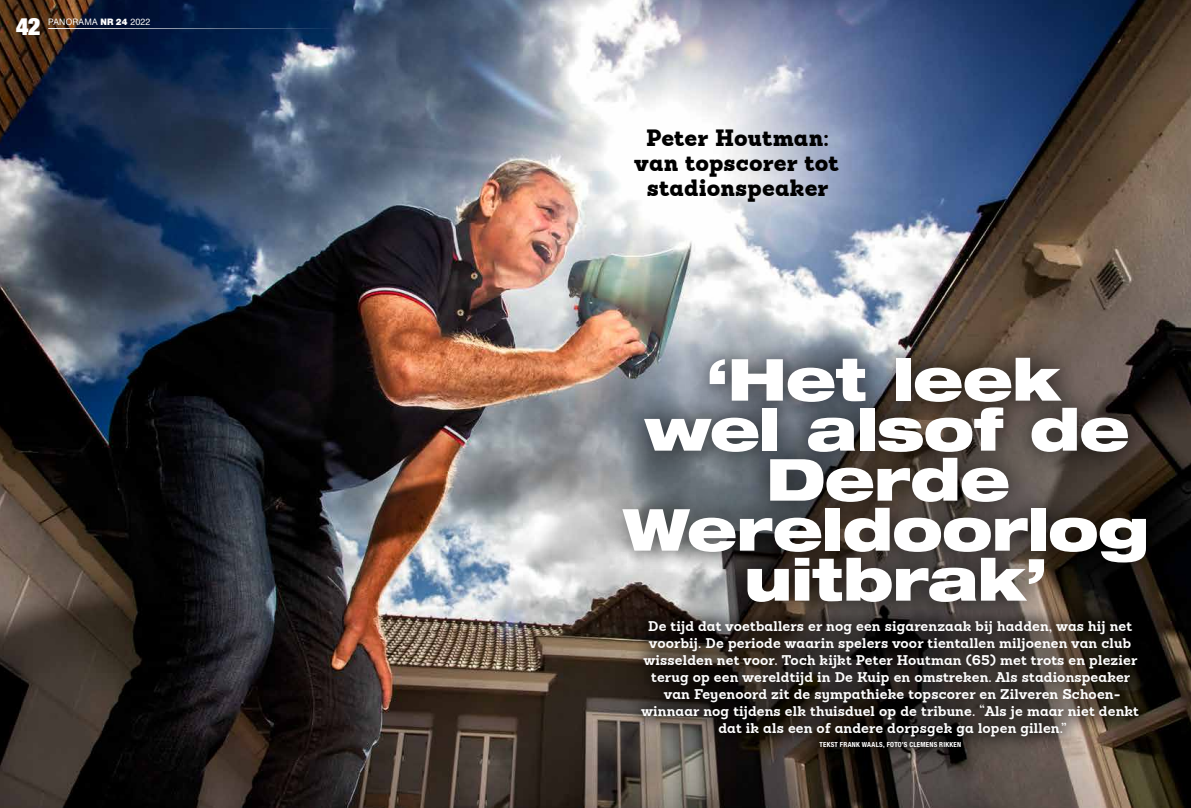
<style>
.page{position:relative;width:1191px;height:808px;background:#fff}
.page>*{position:absolute;margin:0;border:0;box-sizing:border-box;transform-origin:0 0}
.t1{font:900 expanded 58px/50px "Helvetica Neue LT Std";letter-spacing:-.015em;color:#fff;text-align:center}
.t2{font:900 condensed 24px "Helvetica Neue LT Std";color:#fff}
.t3{font:900 23px/25px "Sanchez W03";letter-spacing:.005em;color:#000;text-align:center}
.t4{font:700 14px/17px "Sanchez W03";letter-spacing:.01em;color:#fff;text-align:center}
.t5{font:9px "Helvetica Neue LT Std";letter-spacing:.03em;color:#fff;scale:.95 1}
.t6{font:700 condensed 7px "Helvetica Neue LT Std";letter-spacing:.03em;color:#fff}
.s1{font-weight:900}
</style>
<div class="page">
<img style="left:0;top:0;width:1191px;height:808px">
<div style="left:626px;top:606px;width:527px;height:157px;background:#000;opacity:.75"></div>
<div style="left:599px;top:333px;width:572px;height:293px;background:#000;opacity:.6"></div>
<hr style="left:48px;top:28px;width:289px;height:1px;background:#fff">
<h2 class="t2" style="left:16px;top:11px;width:26px">42</h2>
<p class="t5" style="left:48px;top:16px;width:109px">PANORAMA <span class="s1">NR 24</span> 2022</p>
<h3 class="t3" style="left:634px;top:126px;width:206px">Peter Houtman: van topscorer tot stadionspeaker</h3>
<h1 class="t1" style="left:622px;top:353px;width:528px">‘Het leek<br>wel alsof de<br>Derde<br>Wereldoorlog uitbrak’</h1>
<p class="t4" style="left:641px;top:617px;width:499px">De tijd dat voetballers er nog een sigarenzaak bij hadden, was hij net voorbij. De periode waarin spelers voor tientallen miljoenen van club wisselden net voor. Toch kijkt Peter Houtman (65) met trots en plezier terug op een wereldtijd in De Kuip en omstreken. Als stadionspeaker van Feyenoord zit de sympathieke topscorer en Zilveren Schoen&shy;winnaar nog tijdens elk thuisduel op de tribune. “Als je maar niet denkt dat ik als een of andere dorpsgek ga lopen gillen.”</p>
<p class="t6" style="left:819px;top:740px;width:143px">TEKST FRANK WAALS, FOTO’S CLEMENS RIKKEN</p>
</div>
